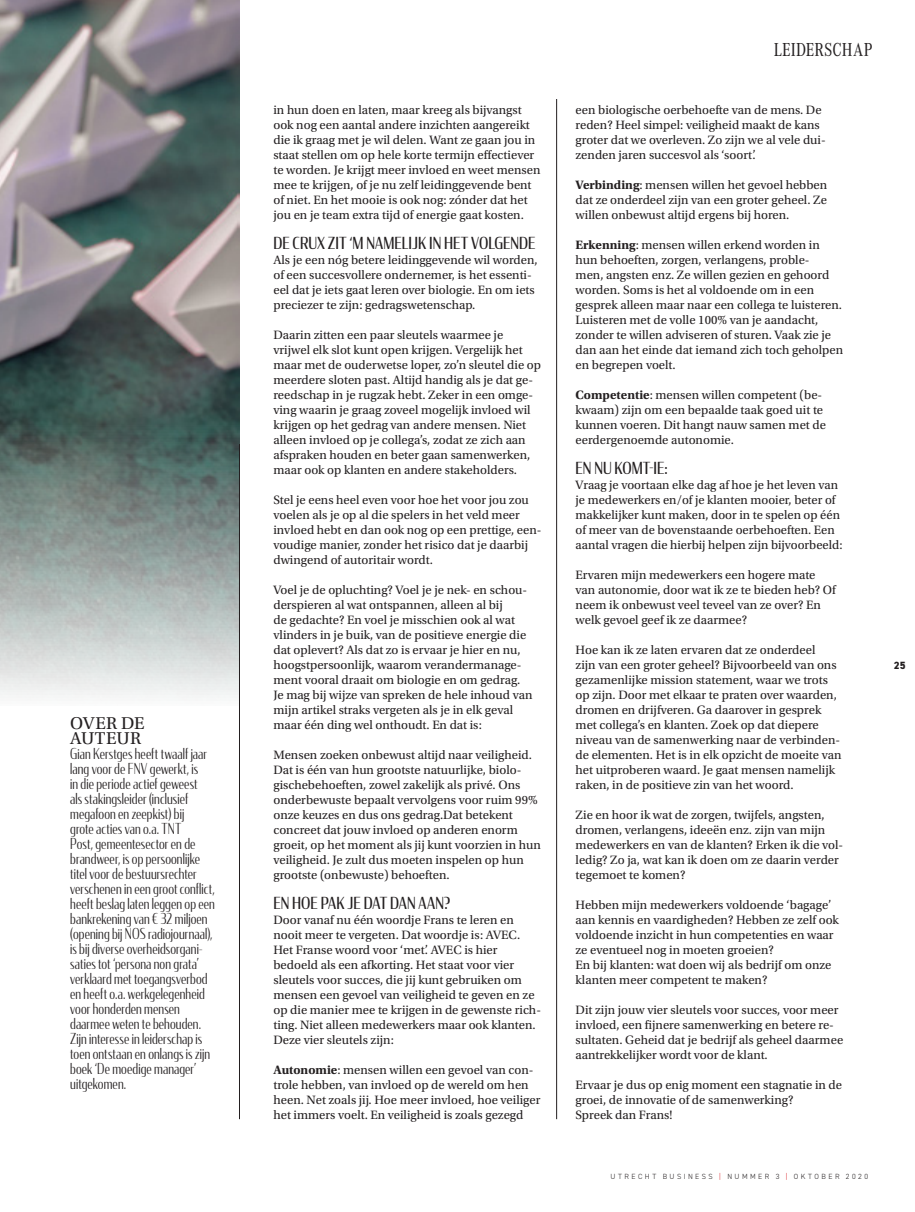
<style>
.page{position:relative;width:915px;height:1212px;background:#fff}
.page>*{position:absolute;margin:0;border:0;box-sizing:border-box;transform-origin:0 0}
.t1{font:19.5px "Corporate A Cond Pro";letter-spacing:.005em;color:#231f20}
.kop_kader{font:18px/15px "Utopia Std";letter-spacing:.02em;color:#231f20}
.Tussenkop{font:16.5px "Condor Cond";letter-spacing:.005em;color:#231f20}
.kadertekst_condor{font:300 15px/15px "Condor Cond";letter-spacing:.01em;color:#231f20;scale:.95 1}
.platte_tekst{font:12.75px/15px "Utopia Std";color:#231f20}
.t2{font:800 10.5px "DIN2014";color:#231f20}
.t3{font:300 7.5px "DIN2014";letter-spacing:.33em;color:#231f20}
.s1{font-weight:700}
.s2{color:#d81c23}
</style>
<div class="page">
<img style="left:0;top:0;width:239px;height:698px">
<hr style="left:239px;top:444px;width:1px;height:675px;background:#231f20">
<hr style="left:556px;top:99px;width:1px;height:1020px;background:#231f20">
<p class="kop_kader" style="left:70px;top:716px;width:76px">OVER DE<br>AUTEUR</p>
<p class="kadertekst_condor" style="left:70px;top:746px;width:154px">Gian Kerstges heeft twaalf jaar lang voor de FNV gewerkt, is<br>in die periode actief geweest<br>als stakingsleider (inclusief megafoon en zeepkist) bij<br>grote acties van o.a. TNT<br>Post, gemeentesector en de brandweer, is op persoonlijke titel voor de bestuursrechter verschenen in een groot conflict, heeft beslag laten leggen op een bankrekening van € 32 miljoen (opening bij NOS radiojournaal), is bij diverse overheidsorgani&shy;saties tot ‘persona non grata’ verklaard met toegangsverbod en heeft o.a. werkgelegenheid voor honderden mensen daarmee weten te behouden.<br>Zijn interesse in leiderschap is toen ontstaan en onlangs is zijn boek ‘De moedige manager’ uitgekomen.</p>
<p class="platte_tekst" style="left:273px;top:103px;width:268px">in hun doen en laten, maar kreeg als bijvangst ook nog een aantal andere inzichten aangereikt die ik graag met je wil delen. Want ze gaan jou in staat stellen om op hele korte termijn effectiever te worden. Je krijgt meer invloed en weet mensen mee te krijgen, of je nu zelf leidinggevende bent of niet. En het mooie is ook nog: zónder dat het jou en je team extra tijd of energie gaat kosten.</p>
<p class="Tussenkop" style="left:273px;top:233px;width:263px">DE CRUX ZIT ‘M NAMELIJK IN HET VOLGENDE</p>
<p class="platte_tekst" style="left:273px;top:253px;width:266px">Als je een nóg betere leidinggevende wil worden, of een succesvollere ondernemer, is het essenti&shy;eel dat je iets gaat leren over biologie. En om iets preciezer te zijn: gedragswetenschap.</p>
<p class="platte_tekst" style="left:273px;top:328px;width:269px">Daarin zitten een paar sleutels waarmee je vrijwel elk slot kunt open krijgen. Vergelijk het maar met de ouderwetse loper, zo’n sleutel die op meerdere sloten past. Altijd handig als je dat ge&shy;reedschap in je rugzak hebt. Zeker in een omge&shy;ving waarin je graag zoveel mogelijk invloed wil krijgen op het gedrag van andere mensen. Niet alleen invloed op je collega’s, zodat ze zich aan afspraken houden en beter gaan samenwerken, maar ook op klanten en andere stakeholders.</p>
<p class="platte_tekst" style="left:273px;top:493px;width:269px">Stel je eens heel even voor hoe het voor jou zou voelen als je op al die spelers in het veld meer invloed hebt en dan ook nog op een prettige, een&shy;voudige manier, zonder het risico dat je daarbij dwingend of autoritair wordt.</p>
<p class="platte_tekst" style="left:273px;top:583px;width:260px">Voel je de opluchting? Voel je je nek- en schou&shy;derspieren al wat ontspannen, alleen al bij<br>de gedachte? En voel je misschien ook al wat vlinders in je buik, van de positieve energie die dat oplevert? Als dat zo is ervaar je hier en nu, hoogstpersoonlijk, waarom verandermanage&shy;ment vooral draait om biologie en om gedrag.<br>Je mag bij wijze van spreken de hele inhoud van mijn artikel straks vergeten als je in elk geval maar één ding wel onthoudt. En dat is:</p>
<p class="platte_tekst" style="left:273px;top:748px;width:269px">Mensen zoeken onbewust altijd naar veiligheid.<br>Dat is één van hun grootste natuurlijke, biolo&shy;gischebehoeften, zowel zakelijk als privé. Ons onderbewuste bepaalt vervolgens voor ruim 99% onze keuzes en dus ons gedrag.Dat betekent concreet dat jouw invloed op anderen enorm groeit, op het moment als jij kunt voorzien in hun veiligheid. Je zult dus moeten inspelen op hun grootste (onbewuste) behoeften.</p>
<p class="Tussenkop" style="left:273px;top:893px;width:178px">EN HOE PAK JE DAT DAN AAN?</p>
<p class="platte_tekst" style="left:273px;top:913px;width:269px">Door vanaf nu één woordje Frans te leren en nooit meer te vergeten. Dat woordje is: AVEC.<br>Het Franse woord voor ‘met’. AVEC is hier bedoeld als een afkorting. Het staat voor vier sleutels voor succes, die jij kunt gebruiken om mensen een gevoel van veiligheid te geven en ze op die manier mee te krijgen in de gewenste rich&shy;ting. Niet alleen medewerkers maar ook klanten.<br>Deze vier sleutels zijn:</p>
<p class="platte_tekst" style="left:273px;top:1063px;width:268px"><span class="s1">Autonomie</span>: mensen willen een gevoel van con&shy;trole hebben, van invloed op de wereld om hen heen. Net zoals jij. Hoe meer invloed, hoe veiliger het immers voelt. En veiligheid is zoals gezegd</p>
<p class="t1" style="left:773px;top:36px;width:100px">LEIDERSCHAP</p>
<p class="platte_tekst" style="left:575px;top:103px;width:251px">een biologische oerbehoefte van de mens. De reden? Heel simpel: veiligheid maakt de kans groter dat we overleven. Zo zijn we al vele dui&shy;zenden jaren succesvol als ‘soort’.</p>
<p class="platte_tekst" style="left:575px;top:178px;width:253px;text-align:justify"><span class="s1">Verbinding</span>: mensen willen het gevoel hebben dat ze onderdeel zijn van een groter geheel. Ze willen onbewust altijd ergens bij horen.</p>
<p class="platte_tekst" style="left:575px;top:238px;width:269px"><span class="s1">Erkenning</span>: mensen willen erkend worden in hun behoeften, zorgen, verlangens, proble-<br>men, angsten enz. Ze willen gezien en gehoord worden. Soms is het al voldoende om in een gesprek alleen maar naar een collega te luisteren.<br>Luisteren met de volle 100% van je aandacht, zonder te willen adviseren of sturen. Vaak zie je dan aan het einde dat iemand zich toch geholpen en begrepen voelt.</p>
<p class="platte_tekst" style="left:575px;top:388px;width:252px"><span class="s1">Competentie</span>: mensen willen competent (be&shy;kwaam) zijn om een bepaalde taak goed uit te kunnen voeren. Dit hangt nauw samen met de eerdergenoemde autonomie.</p>
<p class="Tussenkop" style="left:575px;top:458px;width:93px">EN NU KOMT-IE:</p>
<p class="platte_tekst" style="left:575px;top:478px;width:268px">Vraag je voortaan elke dag af hoe je het leven van je medewerkers en/of je klanten mooier, beter of makkelijker kunt maken, door in te spelen op één of meer van de bovenstaande oerbehoeften. Een aantal vragen die hierbij helpen zijn bijvoorbeeld:</p>
<p class="platte_tekst" style="left:575px;top:568px;width:262px">Ervaren mijn medewerkers een hogere mate van autonomie, door wat ik ze te bieden heb? Of neem ik onbewust veel teveel van ze over? En welk gevoel geef ik ze daarmee?</p>
<p class="platte_tekst" style="left:575px;top:643px;width:267px">Hoe kan ik ze laten ervaren dat ze onderdeel<br>zijn van een groter geheel? Bijvoorbeeld van ons gezamenlijke mission statement, waar we trots op zijn. Door met elkaar te praten over waarden, dromen en drijfveren. Ga daarover in gesprek met collega’s en klanten. Zoek op dat diepere niveau van de samenwerking naar de verbinden&shy;de elementen. Het is in elk opzicht de moeite van het uitproberen waard. Je gaat mensen namelijk raken, in de positieve zin van het woord.</p>
<p class="platte_tekst" style="left:575px;top:808px;width:269px">Zie en hoor ik wat de zorgen, twijfels, angsten, dromen, verlangens, ideeën enz. zijn van mijn medewerkers en van de klanten? Erken ik die vol&shy;ledig? Zo ja, wat kan ik doen om ze daarin verder tegemoet te komen?</p>
<p class="platte_tekst" style="left:575px;top:898px;width:265px">Hebben mijn medewerkers voldoende ‘bagage’ aan kennis en vaardigheden? Hebben ze zelf ook voldoende inzicht in hun competenties en waar ze eventueel nog in moeten groeien?</p>
<p class="platte_tekst" style="left:575px;top:958px;width:257px">En bij klanten: wat doen wij als bedrijf om onze klanten meer competent te maken?</p>
<p class="platte_tekst" style="left:575px;top:1003px;width:269px">Dit zijn jouw vier sleutels voor succes, voor meer invloed, een fijnere samenwerking en betere re&shy;sultaten. Geheid dat je bedrijf als geheel daarmee aantrekkelijker wordt voor de klant.</p>
<p class="platte_tekst" style="left:575px;top:1078px;width:268px">Ervaar je dus op enig moment een stagnatie in de groei, de innovatie of de samenwerking?</p>
<p class="platte_tekst" style="left:575px;top:1108px;width:98px">Spreek dan Frans!</p>
<p class="t3" style="left:610px;top:1172px;width:259px">UTRECHT BUSINESS <span class="s2">|</span> NUMMER 3 <span class="s2">|</span> OKTOBER 2020</p>
<p class="t2" style="left:893px;top:658px;width:13px">25</p>
</div>
